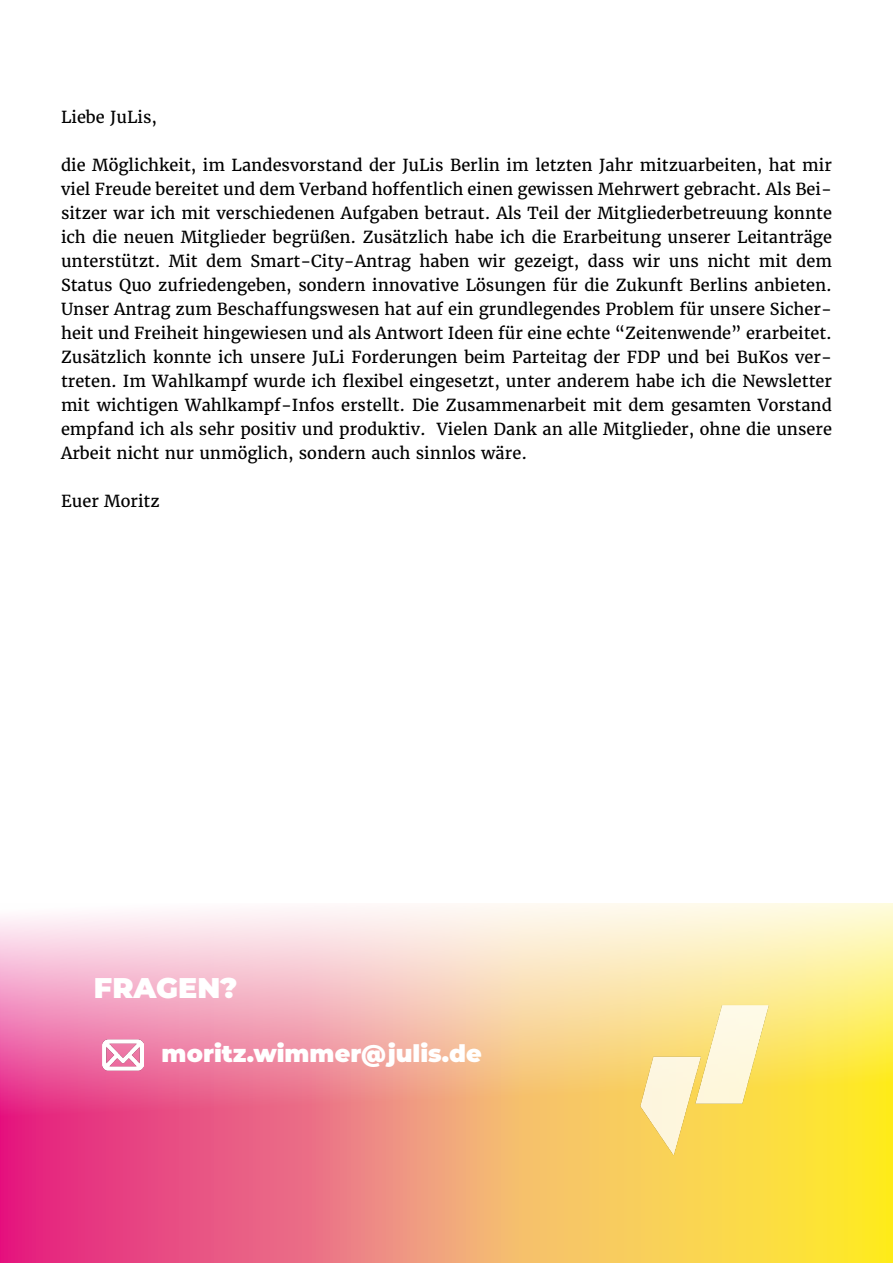
<style>
.page{position:relative;width:893px;height:1263px;background:#fff}
.page>*{position:absolute;margin:0;border:0;box-sizing:border-box;transform-origin:0 0}
.t1{font:900 28.5px "Montserrat";color:#fff}
.t2{font:900 24px "Montserrat";color:#fff}
.t3{font:16.5px/24px "Merriweather";color:#000;text-align:justify}
</style>
<div class="page">
<svg style="left:0;top:904px;width:893px;height:359px;background:#f4ae93"></svg>
<img style="left:624px;top:1003px;width:166px;height:158px">
<img style="left:102px;top:1034px;width:41px;height:41px">
<p class="t3" style="left:61px;top:105px;width:97px">Liebe JuLis,</p>
<p class="t3" style="left:61px;top:153px;width:772px">die Möglichkeit, im Landesvorstand der JuLis Berlin im letzten Jahr mitzuarbeiten, hat mir viel Freude bereitet und dem Verband hoffentlich einen gewissen Mehrwert gebracht. Als Bei&shy;sitzer war ich mit verschiedenen Aufgaben betraut. Als Teil der Mitgliederbetreuung konnte ich die neuen Mitglieder begrüßen. Zusätzlich habe ich die Erarbeitung unserer Leitanträge unterstützt. Mit dem Smart-City-Antrag haben wir gezeigt, dass wir uns nicht mit dem Status Quo zufriedengeben, sondern innovative Lösungen für die Zukunft Berlins anbieten.<br>Unser Antrag zum Beschaffungswesen hat auf ein grundlegendes Problem für unsere Sicher&shy;heit und Freiheit hingewiesen und als Antwort Ideen für eine echte “Zeitenwende” erarbeitet.<br>Zusätzlich konnte ich unsere JuLi Forderungen beim Parteitag der FDP und bei BuKos ver&shy;treten. Im Wahlkampf wurde ich flexibel eingesetzt, unter anderem habe ich die Newsletter mit wichtigen Wahlkampf-Infos erstellt. Die Zusammenarbeit mit dem gesamten Vorstand empfand ich als sehr positiv und produktiv. Vielen Dank an alle Mitglieder, ohne die unsere Arbeit nicht nur unmöglich, sondern auch sinnlos wäre.</p>
<p class="t3" style="left:61px;top:489px;width:100px">Euer Moritz</p>
<h1 class="t1" style="left:94px;top:966px;width:145px">FRAGEN?</h1>
<h2 class="t2" style="left:162px;top:1035px;width:322px">moritz.wimmer@julis.de</h2>
</div>
